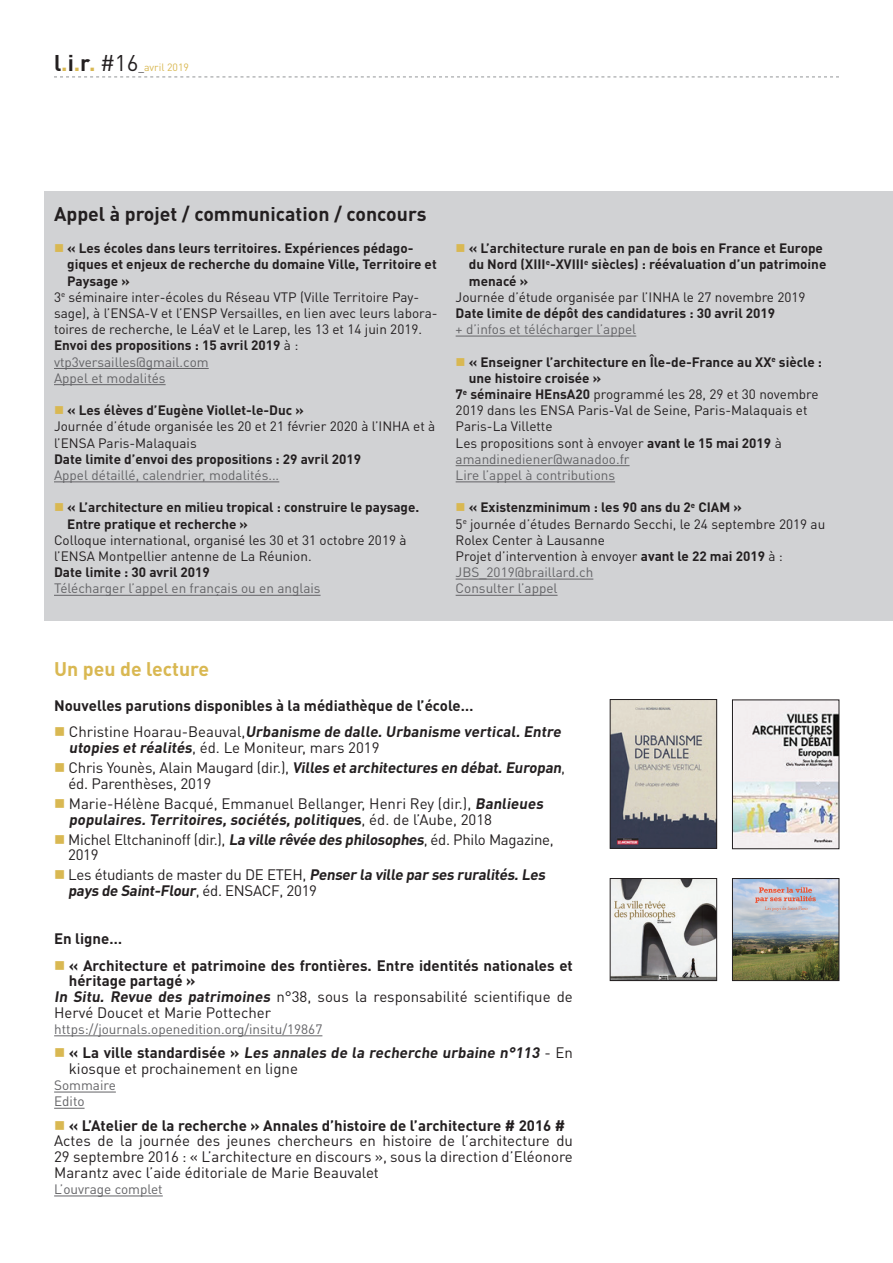
<style>
.page{position:relative;width:893px;height:1263px;background:#fff}
.page>*{position:absolute;margin:0;border:0;box-sizing:border-box;transform-origin:0 0}
.t1{font:700 19.5px "DIN Pro";color:#231f20}
.t2{font:700 19.5px "DIN Pro";color:#d9b852}
.t3{font:15px/15.8px "DIN Pro";color:#231f20}
.t4{font:700 15px/15.8px "DIN Pro";color:#231f20}
.t5{font:15px/15.8px "DIN Pro";letter-spacing:-.02em;color:#231f20}
.t6{font:13.5px/16.2px "DIN Pro";color:#231f20}
.t7{font:700 13.5px/16.2px "DIN Pro";color:#231f20}
.t8{font:13.5px/16.2px "DIN Pro";color:#636366}
.t9{font:10.5px "DIN Pro";color:#d9b852}
.s1{font-weight:700;font-size:22.5px;color:#231f20}
.s2{font-weight:700;font-size:22.5px}
.s3{font-size:22.5px;color:#231f20}
.s4{color:#231f20}
.s5{color:#d9b852}
.s6{font-weight:400}
.s7{font-weight:700}
.s8{color:#636366}
</style>
<div class="page">
<div style="left:44px;top:191px;width:849px;height:429px;background:#d1d2d4"></div>
<hr style="left:54px;top:368px;width:155px;height:1px;background:#636366">
<hr style="left:54px;top:384px;width:112px;height:1px;background:#636366">
<hr style="left:54px;top:481px;width:225px;height:1px;background:#636366">
<hr style="left:54px;top:595px;width:267px;height:1px;background:#636366">
<hr style="left:456px;top:336px;width:180px;height:1px;background:#636366">
<hr style="left:456px;top:465px;width:174px;height:1px;background:#636366">
<hr style="left:456px;top:481px;width:159px;height:1px;background:#636366">
<hr style="left:456px;top:579px;width:137px;height:1px;background:#636366">
<hr style="left:456px;top:595px;width:102px;height:1px;background:#636366">
<hr style="left:54px;top:1035px;width:268px;height:1px;background:#636366">
<hr style="left:54px;top:1092px;width:62px;height:1px;background:#636366">
<hr style="left:54px;top:1108px;width:31px;height:1px;background:#636366">
<hr style="left:54px;top:1195px;width:109px;height:1px;background:#636366">
<img style="left:612px;top:701px;width:103px;height:146px">
<div style="left:610px;top:699px;width:107px;height:150px;border:1px solid #231f20"></div>
<img style="left:734px;top:701px;width:103px;height:146px">
<div style="left:732px;top:699px;width:107px;height:150px;border:1px solid #231f20"></div>
<img style="left:612px;top:880px;width:103px;height:99px">
<div style="left:610px;top:878px;width:107px;height:103px;border:1px solid #231f20"></div>
<svg style="left:54px;top:77px;width:785px;height:1px"></svg>
<img style="left:734px;top:880px;width:103px;height:99px">
<div style="left:732px;top:878px;width:107px;height:103px;border:1px solid #231f20"></div>
<p class="t9" style="left:54px;top:60px;width:137px"><span class="s1">l</span><span class="s2">.</span><span class="s1">i</span><span class="s2">.</span><span class="s1">r</span><span class="s2">.</span> <span class="s3">#16</span><span class="s4">_</span>avril 2019</p>
<h1 class="t1" style="left:54px;top:201px;width:374px">Appel à projet / communication / concours</h1>
<p class="t7" style="left:54px;top:240px;width:361px"><span class="s5">■</span> « Les écoles dans leurs territoires. Expériences pédago-</p>
<p class="t7" style="left:67px;top:256px;width:371px">giques et enjeux de recherche du domaine Ville, Territoire et</p>
<p class="t7" style="left:67px;top:272px;width:64px">Paysage »</p>
<p class="t6" style="left:54px;top:288px;width:367px">3<sup>e</sup> séminaire inter-écoles du Réseau VTP (Ville Territoire Pay-</p>
<p class="t6" style="left:54px;top:304px;width:385px">sage), à l’ENSA-V et l’ENSP Versailles, en lien avec leurs labora-</p>
<p class="t6" style="left:54px;top:321px;width:370px">toires de recherche, le LéaV et le Larep, les 13 et 14 juin 2019.</p>
<p class="t7" style="left:54px;top:337px;width:246px">Envoi des propositions : 15 avril 2019 <span class="s6">à :</span></p>
<p class="t8" style="left:54px;top:353px;width:156px">vtp3versailles@gmail.com</p>
<p class="t8" style="left:54px;top:369px;width:113px">Appel et modalités</p>
<p class="t6" style="left:54px;top:402px;width:383px"><span class="s5">■</span> <span class="s7">« Les élèves d’Eugène Viollet-le-Duc »<br></span>Journée d’étude organisée les 20 et 21 février 2020 à l’INHA et à l’ENSA Paris-Malaquais</p>
<p class="t7" style="left:54px;top:450px;width:309px">Date limite d’envoi des propositions : 29 avril 2019</p>
<p class="t8" style="left:54px;top:466px;width:227px">Appel détaillé, calendrier, modalités...</p>
<p class="t7" style="left:67px;top:499px;width:354px;text-indent:-13px"><span class="s5">■</span> « L’architecture en milieu tropical : construire le paysage.<br>Entre pratique et recherche »</p>
<p class="t6" style="left:54px;top:531px;width:354px">Colloque international, organisé les 30 et 31 octobre 2019 à l’ENSA Montpellier antenne de La Réunion.</p>
<p class="t7" style="left:54px;top:564px;width:157px">Date limite : 30 avril 2019</p>
<p class="t8" style="left:54px;top:580px;width:268px">Télécharger l’appel en français ou en anglais</p>
<p class="t7" style="left:469px;top:240px;width:359px;text-indent:-13px"><span class="s5">■</span> « L’architecture rurale en pan de bois en France et Europe du Nord (XIII<sup>e</sup>-XVIII<sup>e</sup> siècles) : réévaluation d’un patrimoine menacé »</p>
<p class="t6" style="left:456px;top:288px;width:352px">Journée d’étude organisée par l’INHA le 27 novembre 2019</p>
<p class="t7" style="left:456px;top:304px;width:321px">Date limite de dépôt des candidatures : 30 avril 2019</p>
<p class="t8" style="left:456px;top:321px;width:182px">+ d’infos et télécharger l’appel</p>
<p class="t7" style="left:456px;top:353px;width:368px"><span class="s5">■</span> « Enseigner l’architecture en Île-de-France au XX<sup>e</sup> siècle :</p>
<p class="t7" style="left:469px;top:369px;width:134px">une histoire croisée »</p>
<p class="t6" style="left:456px;top:385px;width:364px"><span class="s7">7</span><sup>e</sup> <span class="s7">séminaire HEnsA20</span> programmé les 28, 29 et 30 novembre</p>
<p class="t6" style="left:456px;top:402px;width:353px">2019 dans les ENSA Paris-Val de Seine, Paris-Malaquais et</p>
<p class="t6" style="left:456px;top:418px;width:98px">Paris-La Villette</p>
<p class="t6" style="left:456px;top:434px;width:328px">Les propositions sont à envoyer <span class="s7">avant le 15 mai 2019</span> à</p>
<p class="t8" style="left:456px;top:450px;width:175px">amandinediener@wanadoo.fr</p>
<p class="t8" style="left:456px;top:466px;width:161px">Lire l’appel à contributions</p>
<p class="t6" style="left:456px;top:499px;width:371px"><span class="s5">■</span> <span class="s7">« Existenzminimum : les 90 ans du 2</span><sup>e</sup> <span class="s7">CIAM »<br></span>5<sup>e</sup> journée d’études Bernardo Secchi, le 24 septembre 2019 au Rolex Center à Lausanne<br>Projet d’intervention à envoyer <span class="s7">avant le 22 mai 2019</span> à :<br><span class="s8">JBS_2019@braillard.ch<br>Consulter l’appel</span></p>
<h1 class="t2" style="left:54px;top:656px;width:157px">Un peu de lecture</h1>
<p class="t4" style="left:54px;top:697px;width:421px">Nouvelles parutions disponibles à la médiathèque de l’école…</p>
<p class="t4" style="left:69px;top:723px;width:496px;text-indent:-15px"><span class="s5">■</span> <span class="s6">C h r i s t i n e H o a ra u - B e a u va l ,</span> Urbanisme de dalle.Urbanisme vertical.Entre utopies et réalités<span class="s6">, éd. Le Moniteur, mars 2019</span></p>
<p class="t3" style="left:68px;top:759px;width:498px;text-indent:-14px"><span class="s5">■</span> C h r i s Yo u n è s , A la i n M a u g a rd ( d i r. ) , <span class="s7">Villes etarchitectures en débat.Europan</span>, éd. Parenthèses, 2019</p>
<p class="t3" style="left:69px;top:795px;width:479px;text-indent:-15px"><span class="s5">■</span> Marie-Hélène Bacqué, Emmanuel Bellanger, Henri Rey (dir.), <span class="s7">Banlieues populaires.Territoires,sociétés,politiques</span> , é d . d e l’A u b e , 2 0 1 8</p>
<p class="t5" style="left:68px;top:831px;width:487px;text-indent:-14px"><span class="s5">■</span> Michel Eltchaninoff (dir.), <span class="s7">La ville rêvée des philosophes</span>, éd. Philo Magazine,<br>2019</p>
<p class="t4" style="left:68px;top:866px;width:481px;text-indent:-14px"><span class="s5">■</span> <span class="s6">Le s é t u d i a n ts d e m a st e r d u D E ET E H ,</span> Penser la ville par ses ruralités.Les pays de Saint-Flour<span class="s6">, é d . E N SAC F , 2 0 1 9</span></p>
<p class="t4" style="left:54px;top:930px;width:69px">En ligne…</p>
<p class="t4" style="left:54px;top:957px;width:520px"><span class="s5">■</span> « Architecture et patrimoine des frontières. Entre identités nationales et</p>
<p class="t4" style="left:69px;top:972px;width:128px">héritage partagé »</p>
<p class="t3" style="left:54px;top:988px;width:520px"><span class="s7">In Situ. Revue des patrimoines</span> n°38, sous la responsabilité scientifique de</p>
<p class="t3" style="left:54px;top:1004px;width:218px">Hervé Doucet et Marie Pottecher</p>
<p class="t8" style="left:54px;top:1020px;width:270px">https://journals.openedition.org/insitu/19867</p>
<p class="t4" style="left:69px;top:1044px;width:506px;text-indent:-15px"><span class="s5">■</span> « La vi l le sta n d a rd i sé e » Les annales de la recherche urbaine n°113 <span class="s6">- E n kiosque et prochainement en ligne</span></p>
<p class="t8" style="left:54px;top:1077px;width:63px">Sommaire<br>Edito</p>
<p class="t3" style="left:54px;top:1117px;width:520px"><span class="s5">■</span> <span class="s7">« L’Atelier de la recherche » Annales d’histoire de l’architecture # 2016 # </span>Actes de la journée des jeunes chercheurs en histoire de l’architecture du 29 septembre 2016 : « L’architecture en discours », sous la direction d’Eléonore Marantz avec l’aide éditoriale de Marie Beauvalet</p>
<p class="t8" style="left:54px;top:1180px;width:110px">L’ouvrage complet</p>
</div>
